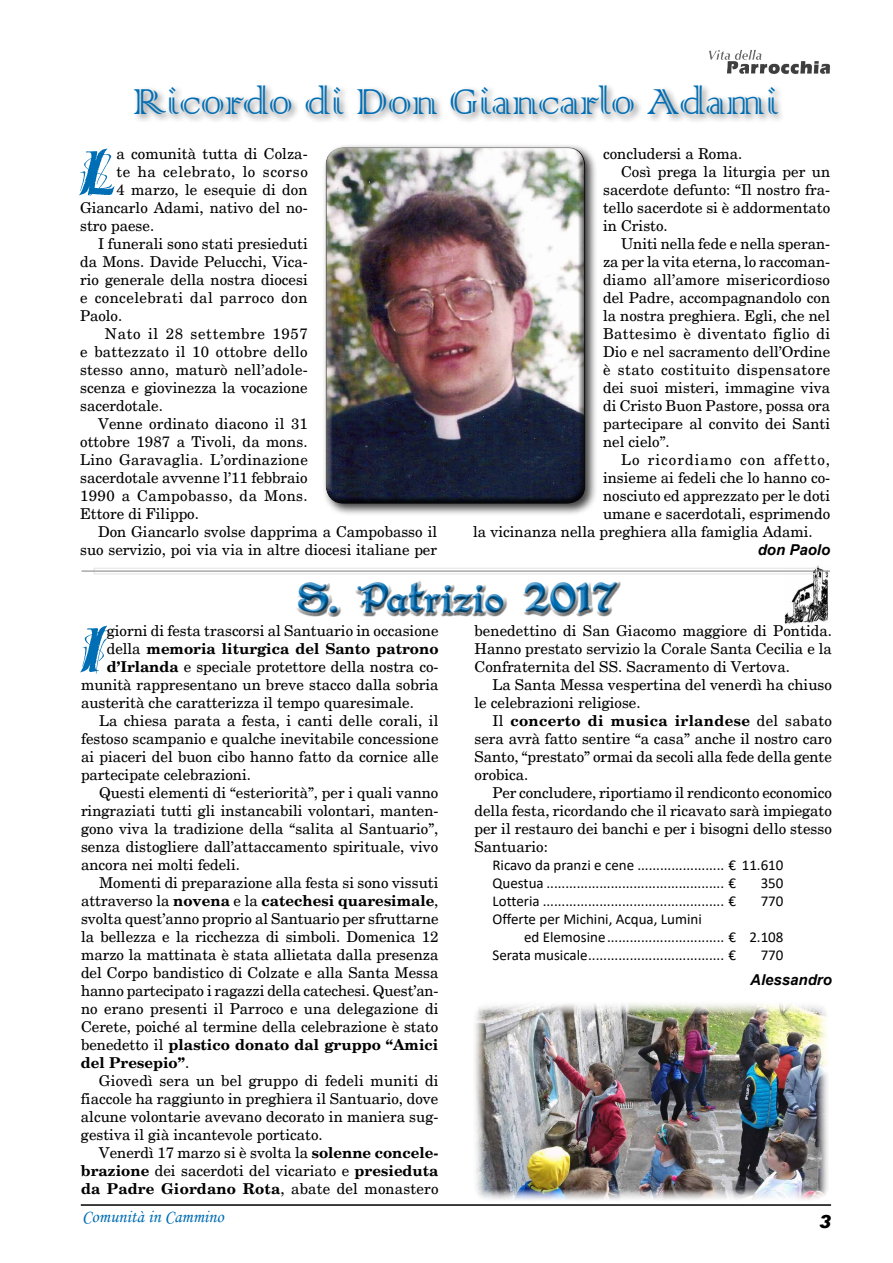
<style>
.page{position:relative;width:893px;height:1263px;background:#fff}
.page>*{position:absolute;margin:0;border:0;box-sizing:border-box;transform-origin:0 0}
.t1{font:68.55px "Hazel Let Plain";color:#006eb4}
.t2{font:48px "Colonna";color:#006eb4}
.t3{font:36px "Concordia SSK Bold";letter-spacing:.1em;color:#006eb4;scale:1.1 1}
.t4{font:18px "Monotype Corsiva";color:#006eb4}
.t5{font:italic 900 18px "Arial";color:#000}
.t6{font:15px/18px "New Century Schlbk";color:#000;text-align:justify}
.t7{font:15px/18px "Calibri";color:#000}
.t8{font:700 15px "New Century Schlbk";color:#000}
.t9{font:15px "New Century Schlbk";letter-spacing:.02em;color:#000}
.t10{font:15px "New Century Schlbk";letter-spacing:.03em;color:#000}
.t11{font:15px "New Century Schlbk";letter-spacing:.025em;color:#000}
.t12{font:15px "New Century Schlbk";letter-spacing:.07em;color:#000}
.t13{font:15px "New Century Schlbk";letter-spacing:.035em;color:#000}
.t14{font:15px "New Century Schlbk";letter-spacing:.04em;color:#000}
.t15{font:italic 700 15px "Arial";color:#000}
.s1{font-weight:400}
.s2{font-weight:700}
</style>
<div class="page">
<hr style="left:81px;top:1204px;width:750px;height:2px;background:#000">
<img style="left:784px;top:565px;width:46px;height:59px">
<img style="left:709px;top:49px;width:121px;height:25px">
<img style="left:474px;top:1003px;width:354px;height:197px">
<div style="left:294px;top:581px;width:327px;height:36px;background:#000;opacity:.75"></div>
<div style="left:94px;top:568px;width:723px;height:6px;border:1px solid #e6e6e6"></div>
<hr style="left:82px;top:571px;width:748px;height:1px;background:#808080">
<div style="left:322px;top:143px;width:275px;height:373px;background:#000;opacity:.75"></div>
<div style="left:318px;top:139px;width:270px;height:361px;background:#fff;opacity:.75"></div>
<div style="left:323px;top:151px;width:270px;height:353px;background:#000;opacity:.75"></div>
<div style="left:132px;top:82px;width:655px;height:42px;background:#000;opacity:.5"></div>
<h2 class="t2" style="left:133px;top:70px;width:647px">Ricordo di Don Giancarlo Adami</h2>
<h1 class="t1" style="left:80px;top:135px;width:38px">L</h1>
<p class="t6" style="left:116px;top:144px;width:193px">a comunità tutta di Colza-</p>
<p class="t13" style="left:116px;top:162px;width:193px">te ha celebrato, lo scorso</p>
<p class="t6" style="left:116px;top:180px;width:193px">4 marzo, le esequie di don</p>
<p class="t6" style="left:80px;top:198px;width:229px">Giancarlo Adami, nativo del no-</p>
<p class="t6" style="left:80px;top:216px;width:76px">stro paese.</p>
<p class="t6" style="left:98px;top:234px;width:211px">I funerali sono stati presieduti</p>
<p class="t6" style="left:80px;top:252px;width:229px">da Mons. Davide Pelucchi, Vica-</p>
<p class="t6" style="left:80px;top:270px;width:229px">rio generale della nostra diocesi</p>
<p class="t10" style="left:80px;top:288px;width:229px">e concelebrati dal parroco don</p>
<p class="t6" style="left:80px;top:306px;width:44px">Paolo.</p>
<p class="t14" style="left:105px;top:324px;width:204px">Nato il 28 settembre 1957</p>
<p class="t9" style="left:80px;top:342px;width:229px">e battezzato il 10 ottobre dello</p>
<p class="t6" style="left:80px;top:360px;width:229px">stesso anno, maturò nell’adole-</p>
<p class="t6" style="left:80px;top:378px;width:229px">scenza e giovinezza la vocazione</p>
<p class="t6" style="left:80px;top:396px;width:84px">sacerdotale.</p>
<p class="t6" style="left:98px;top:414px;width:211px">Venne ordinato diacono il 31</p>
<p class="t6" style="left:80px;top:432px;width:229px">ottobre 1987 a Tivoli, da mons.</p>
<p class="t9" style="left:80px;top:450px;width:229px">Lino Garavaglia. L’ordinazione</p>
<p class="t6" style="left:80px;top:468px;width:229px">sacerdotale avvenne l’11 febbraio</p>
<p class="t10" style="left:80px;top:486px;width:229px">1990 a Campobasso, da Mons.</p>
<p class="t6" style="left:80px;top:504px;width:120px">Ettore di Filippo.</p>
<p class="t6" style="left:98px;top:522px;width:341px">Don Giancarlo svolse dapprima a Campobasso il</p>
<p class="t6" style="left:80px;top:540px;width:359px">suo servizio, poi via via in altre diocesi italiane per</p>
<p class="t6" style="left:603px;top:144px;width:141px">concludersi a Roma.</p>
<p class="t6" style="left:621px;top:162px;width:211px">Così prega la liturgia per un</p>
<p class="t6" style="left:603px;top:180px;width:229px">sacerdote defunto: “Il nostro fra-</p>
<p class="t6" style="left:603px;top:198px;width:229px">tello sacerdote si è addormentato</p>
<p class="t6" style="left:603px;top:216px;width:66px">in Cristo.</p>
<p class="t6" style="left:621px;top:234px;width:211px">Uniti nella fede e nella speran-</p>
<p class="t6" style="left:603px;top:252px;width:229px">za per la vita eterna, lo raccoman-</p>
<p class="t9" style="left:603px;top:270px;width:229px">diamo all’amore misericordioso</p>
<p class="t6" style="left:603px;top:288px;width:229px">del Padre, accompagnandolo con</p>
<p class="t6" style="left:603px;top:306px;width:229px">la nostra preghiera. Egli, che nel</p>
<p class="t11" style="left:603px;top:324px;width:229px">Battesimo è diventato figlio di</p>
<p class="t6" style="left:603px;top:342px;width:229px">Dio e nel sacramento dell’Ordine</p>
<p class="t10" style="left:603px;top:360px;width:229px">è stato costituito dispensatore</p>
<p class="t6" style="left:603px;top:378px;width:229px">dei suoi misteri, immagine viva</p>
<p class="t6" style="left:603px;top:396px;width:229px">di Cristo Buon Pastore, possa ora</p>
<p class="t6" style="left:603px;top:414px;width:229px">partecipare al convito dei Santi</p>
<p class="t6" style="left:603px;top:432px;width:68px">nel cielo”.</p>
<p class="t12" style="left:621px;top:450px;width:211px">Lo ricordiamo con affetto,</p>
<p class="t6" style="left:603px;top:468px;width:229px">insieme ai fedeli che lo hanno co-</p>
<p class="t6" style="left:603px;top:486px;width:229px">nosciuto ed apprezzato per le doti</p>
<p class="t6" style="left:603px;top:504px;width:229px">umane e sacerdotali, esprimendo</p>
<p class="t6" style="left:473px;top:522px;width:341px">la vicinanza nella preghiera alla famiglia Adami.</p>
<p class="t15" style="left:758px;top:539px;width:74px">don Paolo</p>
<h3 class="t3" style="left:298px;top:573px;width:289px">S. Patrizio 2017</h3>
<h1 class="t1" style="left:81px;top:612px;width:27px">I</h1>
<p class="t6" style="left:107px;top:621px;width:333px">giorni di festa trascorsi al Santuario in occasione</p>
<p class="t8" style="left:107px;top:639px;width:333px"><span class="s1">della</span> memoria liturgica del Santo patrono</p>
<p class="t6" style="left:107px;top:657px;width:333px"><span class="s2">d’Irlanda</span> e speciale protettore della nostra co-</p>
<p class="t6" style="left:81px;top:675px;width:359px">munità rappresentano un breve stacco dalla sobria</p>
<p class="t6" style="left:81px;top:693px;width:334px">austerità che caratterizza il tempo quaresimale.</p>
<p class="t6" style="left:99px;top:711px;width:341px">La chiesa parata a festa, i canti delle corali, il</p>
<p class="t6" style="left:81px;top:729px;width:359px">festoso scampanio e qualche inevitabile concessione</p>
<p class="t6" style="left:81px;top:747px;width:359px">ai piaceri del buon cibo hanno fatto da cornice alle</p>
<p class="t6" style="left:81px;top:765px;width:172px">partecipate celebrazioni.</p>
<p class="t6" style="left:99px;top:783px;width:341px">Questi elementi di “esteriorità”, per i quali vanno</p>
<p class="t6" style="left:81px;top:801px;width:359px">ringraziati tutti gli instancabili volontari, manten-</p>
<p class="t6" style="left:81px;top:819px;width:359px">gono viva la tradizione della “salita al Santuario”,</p>
<p class="t6" style="left:81px;top:837px;width:359px">senza distogliere dall’attaccamento spirituale, vivo</p>
<p class="t6" style="left:81px;top:855px;width:160px">ancora nei molti fedeli.</p>
<p class="t6" style="left:99px;top:873px;width:341px">Momenti di preparazione alla festa si sono vissuti</p>
<p class="t8" style="left:81px;top:891px;width:359px"><span class="s1">attraverso la</span> novena <span class="s1">e la</span> catechesi quaresimale<span class="s1">,</span></p>
<p class="t6" style="left:81px;top:909px;width:359px">svolta quest’anno proprio al Santuario per sfruttarne</p>
<p class="t6" style="left:81px;top:927px;width:359px">la bellezza e la ricchezza di simboli. Domenica 12</p>
<p class="t6" style="left:81px;top:945px;width:359px">marzo la mattinata è stata allietata dalla presenza</p>
<p class="t6" style="left:81px;top:963px;width:359px">del Corpo bandistico di Colzate e alla Santa Messa</p>
<p class="t6" style="left:81px;top:981px;width:359px">hanno partecipato i ragazzi della catechesi. Quest’an-</p>
<p class="t6" style="left:81px;top:999px;width:359px">no erano presenti il Parroco e una delegazione di</p>
<p class="t6" style="left:81px;top:1017px;width:359px">Cerete, poiché al termine della celebrazione è stato</p>
<p class="t8" style="left:81px;top:1035px;width:359px"><span class="s1">benedetto il</span> plastico donato dal gruppo “Amici</p>
<p class="t8" style="left:81px;top:1053px;width:110px">del Presepio”<span class="s1">.</span></p>
<p class="t6" style="left:99px;top:1071px;width:341px">Giovedì sera un bel gruppo di fedeli muniti di</p>
<p class="t6" style="left:81px;top:1089px;width:359px">fiaccole ha raggiunto in preghiera il Santuario, dove</p>
<p class="t6" style="left:81px;top:1107px;width:359px">alcune volontarie avevano decorato in maniera sug-</p>
<p class="t6" style="left:81px;top:1125px;width:243px">gestiva il già incantevole porticato.</p>
<p class="t6" style="left:99px;top:1143px;width:341px">Venerdì 17 marzo si è svolta la <span class="s2">solenne concele-</span></p>
<p class="t6" style="left:81px;top:1161px;width:359px"><span class="s2">brazione</span> dei sacerdoti del vicariato e <span class="s2">presieduta</span></p>
<p class="t8" style="left:81px;top:1179px;width:359px">da Padre Giordano Rota<span class="s1">, abate del monastero</span></p>
<p class="t6" style="left:474px;top:621px;width:359px">benedettino di San Giacomo maggiore di Pontida.<br>Hanno prestato servizio la Corale Santa Cecilia e la Confraternita del SS. Sacramento di Vertova.</p>
<p class="t6" style="left:474px;top:675px;width:359px;text-indent:18px">La Santa Messa vespertina del venerdì ha chiuso le celebrazioni religiose.</p>
<p class="t6" style="left:474px;top:711px;width:359px;text-indent:18px">Il <span class="s2">concerto di musica irlandese</span> del sabato sera avrà fatto sentire “a casa” anche il nostro caro Santo, “prestato” ormai da secoli alla fede della gente orobica.</p>
<p class="t6" style="left:474px;top:783px;width:359px;text-indent:18px">Per concludere, riportiamo il rendiconto economico della festa, ricordando che il ricavato sarà impiegato per il restauro dei banchi e per i bisogni dello stesso Santuario:</p>
<p class="t7" style="left:492px;top:855px;width:292px">Ricavo da pranzi e cene ....................... € 11.610<br>Questua ............................................... €</p>
<p class="t7" style="left:761px;top:873px;width:24px">350</p>
<p class="t7" style="left:492px;top:891px;width:245px">Lotteria ................................................ €</p>
<p class="t7" style="left:761px;top:891px;width:24px">770</p>
<p class="t7" style="left:492px;top:909px;width:211px">Offerte per Michini, Acqua, Lumini</p>
<p class="t7" style="left:524px;top:927px;width:261px">ed Elemosine............................... € 2.108</p>
<p class="t7" style="left:492px;top:945px;width:245px">Serata musicale.................................... €</p>
<p class="t7" style="left:761px;top:945px;width:24px">770</p>
<p class="t15" style="left:750px;top:970px;width:83px">Alessandro</p>
<p class="t4" style="left:82px;top:1206px;width:143px">Comunità in Cammino</p>
<p class="t5" style="left:819px;top:1210px;width:14px">3</p>
</div>
